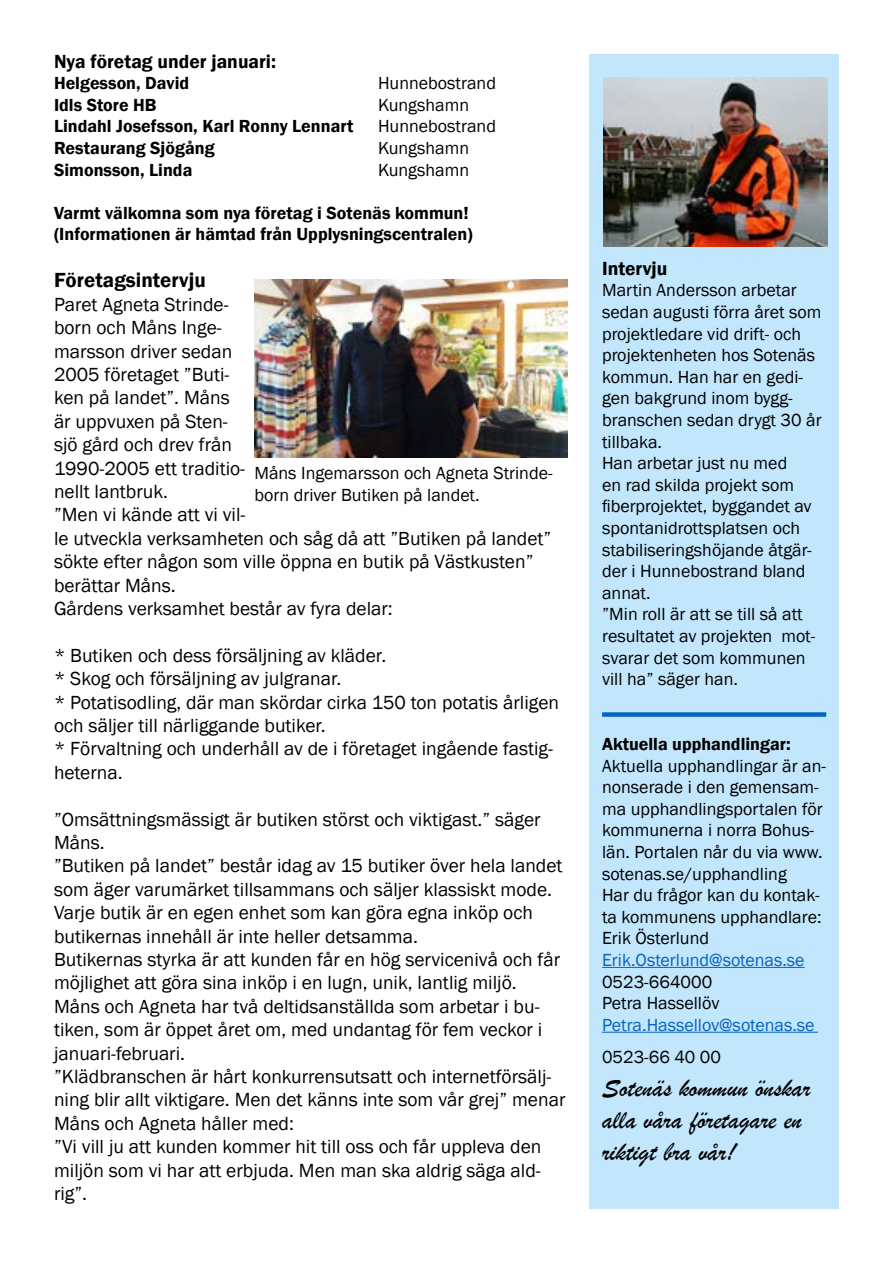
<style>
.page{position:relative;width:893px;height:1263px;background:#fff}
.page>*{position:absolute;margin:0;border:0;box-sizing:border-box;transform-origin:0 0}
.t1{font:27px/32.4px "Brush Script";color:#000}
.t2{font:600 21px "Franklin Gothic";color:#000}
.t3{font:19.5px/23.4px "Franklin Gothic";color:#000}
.t4{font:600 19.5px "Franklin Gothic";color:#000}
.t5{font:18px/21.6px "Franklin Gothic";color:#000}
.t6{font:600 18px/21.6px "Franklin Gothic";color:#000}
.t7{font:18px "Franklin Gothic";color:#0563c1}
</style>
<div class="page">
<div style="left:589px;top:54px;width:250px;height:1155px;background:#c2e6fb"></div>
<hr style="left:602px;top:967px;width:203px;height:1px;background:#0563c1">
<hr style="left:602px;top:1032px;width:216px;height:1px;background:#0563c1">
<div style="left:602px;top:712px;width:224px;height:5px;background:#0563c1"></div>
<img style="left:254px;top:279px;width:313px;height:178px">
<img style="left:603px;top:78px;width:224px;height:168px">
<p class="t4" style="left:54px;top:49px;width:224px">Nya företag under januari:</p>
<p class="t6" style="left:54px;top:73px;width:137px">Helgesson, David</p>
<p class="t5" style="left:378px;top:73px;width:120px">Hunnebostrand</p>
<p class="t6" style="left:54px;top:94px;width:104px">Idls Store HB</p>
<p class="t5" style="left:378px;top:94px;width:93px">Kungshamn</p>
<p class="t6" style="left:54px;top:116px;width:301px">Lindahl Josefsson, Karl Ronny Lennart</p>
<p class="t5" style="left:378px;top:116px;width:120px">Hunnebostrand</p>
<p class="t6" style="left:54px;top:137px;width:162px">Restaurang Sjögång</p>
<p class="t5" style="left:378px;top:138px;width:93px">Kungshamn</p>
<p class="t6" style="left:54px;top:159px;width:140px">Simonsson, Linda</p>
<p class="t5" style="left:378px;top:159px;width:93px">Kungshamn</p>
<p class="t6" style="left:54px;top:202px;width:420px">Varmt välkomna som nya företag i Sotenäs kommun! (Informationen är hämtad från Upplysningscentralen)</p>
<p class="t2" style="left:54px;top:267px;width:153px">Företagsintervju</p>
<p class="t3" style="left:54px;top:293px;width:499px">Paret Agneta Strinde-<br>born och Måns Inge-<br>marsson driver sedan<br>2005 företaget ”Buti-<br>ken på landet”. Måns<br>är uppvuxen på Sten-<br>sjö gård och drev från<br>1990-2005 ett traditio-<br>nellt lantbruk.<br>”Men vi kände att vi vil-<br>le utveckla verksamheten och såg då att ”Butiken på landet” sökte efter någon som ville öppna en butik på Västkusten” berättar Måns.<br>Gårdens verksamhet består av fyra delar:</p>
<p class="t3" style="left:54px;top:644px;width:507px">* Butiken och dess försäljning av kläder.<br>* Skog och försäljning av julgranar.<br>* Potatisodling, där man skördar cirka 150 ton potatis årligen och säljer till närliggande butiker.<br>* Förvaltning och underhåll av de i företaget ingående fastig&shy;heterna.</p>
<p class="t3" style="left:54px;top:808px;width:513px">”Omsättningsmässigt är butiken störst och viktigast.” säger Måns.<br>”Butiken på landet” består idag av 15 butiker över hela landet som äger varumärket tillsammans och säljer klassiskt mode.<br>Varje butik är en egen enhet som kan göra egna inköp och butikernas innehåll är inte heller detsamma.<br>Butikernas styrka är att kunden får en hög servicenivå och får möjlighet att göra sina inköp i en lugn, unik, lantlig miljö.<br>Måns och Agneta har två deltidsanställda som arbetar i bu&shy;tiken, som är öppet året om, med undantag för fem veckor i januari-februari.<br>”Klädbranschen är hårt konkurrensutsatt och internetförsälj&shy;ning blir allt viktigare. Men det känns inte som vår grej” menar Måns och Agneta håller med:<br>”Vi vill ju att kunden kommer hit till oss och får uppleva den miljön som vi har att erbjuda. Men man ska aldrig säga ald&shy;rig”.</p>
<p class="t5" style="left:254px;top:462px;width:300px">Måns Ingemarsson och Agneta Strinde&shy;born driver Butiken på landet.</p>
<p class="t4" style="left:602px;top:256px;width:67px">Intervju</p>
<p class="t5" style="left:602px;top:280px;width:221px">Martin Andersson arbetar sedan augusti förra året som projektledare vid drift- och projektenheten hos Sotenäs kommun. Han har en gedi&shy;gen bakgrund inom bygg&shy;branschen sedan drygt 30 år tillbaka.<br>Han arbetar just nu med<br>en rad skilda projekt som fiberprojektet, byggandet av spontanidrottsplatsen och stabiliseringshöjande åtgär&shy;der i Hunnebostrand bland annat.<br>”Min roll är att se till så att resultatet av projekten mot&shy;svarar det som kommunen vill ha” säger han.</p>
<p class="t6" style="left:602px;top:733px;width:190px">Aktuella upphandlingar:</p>
<p class="t5" style="left:602px;top:755px;width:225px">Aktuella upphandlingar är an&shy;nonserade i den gemensam&shy;ma upphandlingsportalen för kommunerna i norra Bohus&shy;län. Portalen når du via www. sotenas.se/upphandling<br>Har du frågor kan du kontak&shy;ta kommunens upphandlare:<br>Erik Österlund</p>
<p class="t7" style="left:602px;top:949px;width:204px">Erik.Osterlund@sotenas.se</p>
<p class="t5" style="left:602px;top:971px;width:119px">0523-664000<br>Petra Hassellöv</p>
<p class="t7" style="left:602px;top:1014px;width:214px">Petra.Hassellov@sotenas.se</p>
<p class="t5" style="left:602px;top:1047px;width:120px">0523-66 40 00</p>
<h1 class="t1" style="left:602px;top:1072px;width:210px">Sotenäs kommun önskar alla våra företagare en riktigt bra vår!</h1>
</div>
